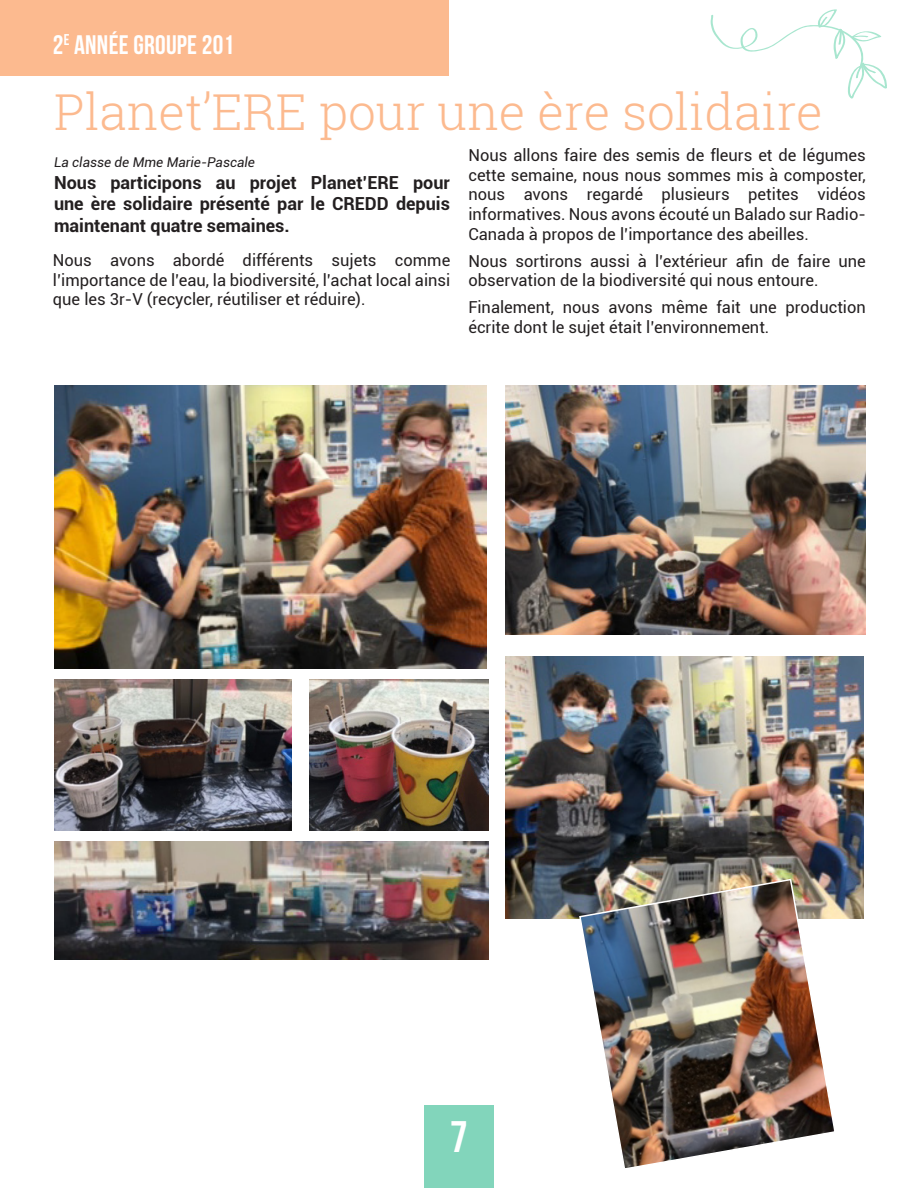
<style>
.page{position:relative;width:918px;height:1188px;background:#fff}
.page>*{position:absolute;margin:0;border:0;box-sizing:border-box;transform-origin:0 0}
.t1{font:300 49.5px "Roboto Slab";color:#fcba8f}
.t2{font:44.1px "Bebas Neue";color:#fff}
.t3{font:26.85px "Bebas Neue";letter-spacing:.01em;color:#fff}
.t4{font:700 18px/21.6px "Roboto";color:#231f20;text-align:justify}
.t5{font:16.5px/19.8px "Roboto";color:#231f20;text-align:justify}
.t6{font:italic 13.5px "Roboto";color:#231f20}
</style>
<div class="page">
<div style="left:424px;top:1105px;width:70px;height:83px;background:#82d5bb"></div>
<img style="left:54px;top:385px;width:433px;height:284px">
<img style="left:54px;top:679px;width:238px;height:152px">
<div style="left:0;top:0;width:449px;height:75px;background:#fcba8f"></div>
<img style="left:54px;top:841px;width:434px;height:119px">
<img style="left:309px;top:679px;width:179px;height:152px">
<img style="left:506px;top:657px;width:358px;height:262px">
<img style="left:506px;top:385px;width:360px;height:249px">
<svg style="left:710px;top:9px;width:177px;height:90px"></svg>
<img style="left:578px;top:878px;width:259px;height:290px">
<p class="t3" style="left:53px;top:30px;width:183px">2<sup>E</sup> ANNÉE GROUPE 201</p>
<p class="t1" style="left:54px;top:78px;width:770px">Planet’ERE pour une ère solidaire</p>
<p class="t6" style="left:54px;top:153px;width:203px">La classe de Mme Marie-Pascale</p>
<p class="t4" style="left:54px;top:171px;width:397px">Nous participons au projet Planet’ERE pour une ère solidaire présenté par le CREDD depuis maintenant quatre semaines.</p>
<p class="t5" style="left:468px;top:144px;width:399px">Nous allons faire des semis de fleurs et de légumes cette semaine, nous nous sommes mis à composter, nous avons regardé plusieurs petites vidéos informatives. Nous avons écouté un Balado sur Radio-Canada à propos de l’importance des abeilles.</p>
<p class="t5" style="left:468px;top:250px;width:399px">Nous sortirons aussi à l’extérieur afin de faire une observation de la biodiversité qui nous entoure.</p>
<p class="t5" style="left:468px;top:297px;width:399px">Finalement, nous avons même fait une production écrite dont le sujet était l’environnement.</p>
<p class="t5" style="left:53px;top:249px;width:399px">Nous avons abordé différents sujets comme l’importance de l’eau, la biodiversité, l’achat local ainsi que les 3r-V (recycler, réutiliser et réduire).</p>
<h2 class="t2" style="left:450px;top:1112px;width:19px">7</h2>
</div>
